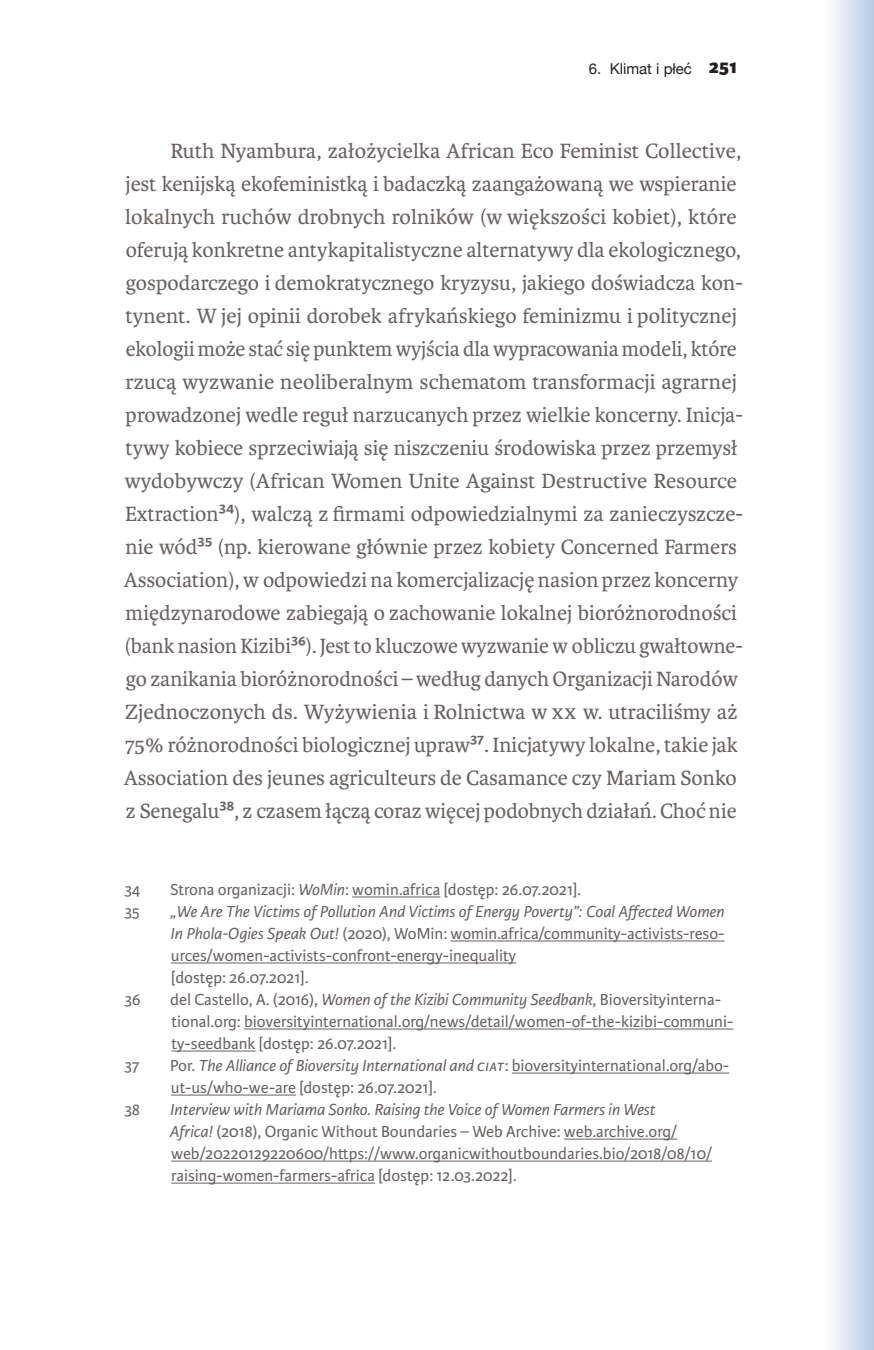
<style>
.page{position:relative;width:874px;height:1350px;background:#fff}
.page>*{position:absolute;margin:0;border:0;box-sizing:border-box;transform-origin:0 0}
.t1{font:22px/33px "Karmina";color:#6a6160}
.t2{font:17px/22px "Karmina Sans";color:#6a6160}
.t3{font:15px "Helvetica Neue";color:#231f20}
.s1{font-family:"Karmina Sans";font-weight:800;font-size:20px}
.s2{font-family:"Karmina Sans";font-weight:600}
.s3{font-style:italic}
</style>
<div class="page">
<div style="left:821px;top:0;width:52px;height:1349px;background:linear-gradient(to right,#fff,#bbcee7)"></div>
<hr style="left:352px;top:896px;width:88px;height:1px;background:#6a6160">
<hr style="left:450px;top:940px;width:274px;height:1px;background:#6a6160">
<hr style="left:171px;top:962px;width:345px;height:1px;background:#6a6160">
<hr style="left:244px;top:1028px;width:489px;height:1px;background:#6a6160">
<hr style="left:171px;top:1050px;width:84px;height:1px;background:#6a6160">
<hr style="left:511px;top:1072px;width:217px;height:1px;background:#6a6160">
<hr style="left:171px;top:1094px;width:125px;height:1px;background:#6a6160">
<hr style="left:563px;top:1138px;width:114px;height:1px;background:#6a6160">
<hr style="left:171px;top:1160px;width:540px;height:1px;background:#6a6160">
<hr style="left:171px;top:1182px;width:204px;height:1px;background:#6a6160">
<p class="t3" style="left:588px;top:58px;width:150px">6. Klimat i płeć <span class="s1">251</span></p>
<p class="t1" style="left:124px;top:134px;width:620px;text-indent:47px">Ruth Nyambura, założycielka African Eco Feminist Collective, jest kenijską ekofeministką i badaczką zaangażowaną we wspieranie lokalnych ruchów drobnych rolników (w większości kobiet), które oferują konkretne antykapitalistyczne alternatywy dla ekologicznego, gospodarczego i demokratycznego kryzysu, jakiego doświadcza kon&shy;tynent. W jej opinii dorobek afrykańskiego feminizmu i politycznej ekologii może stać się punktem wyjścia dla wypracowania modeli, które rzucą wyzwanie neoliberalnym schematom transformacji agrarnej prowadzonej wedle reguł narzucanych przez wielkie koncerny. Inicja&shy;tywy kobiece sprzeciwiają się niszczeniu środowiska przez przemysł wydobywczy (African Women Unite Against Destructive Resource Extraction<span class="s2">34</span>), walczą z firmami odpowiedzialnymi za zanieczyszcze&shy;nie wód<span class="s2">35</span> (np. kierowane głównie przez kobiety Concerned Farmers Association), w odpowiedzi na komercjalizację nasion przez koncerny międzynarodowe zabiegają o zachowanie lokalnej bioróżnorodności (bank nasion Kizibi<span class="s2">36</span>). Jest to kluczowe wyzwanie w obliczu gwałtowne&shy;go zanikania bioróżnorodności – według danych Organizacji Narodów Zjednoczonych ds. Wyżywienia i Rolnictwa w XX w. utraciliśmy aż 75% różnorodności biologicznej upraw<span class="s2">37</span>. Inicjatywy lokalne, takie jak Association des jeunes agriculteurs de Casamance czy Mariam Sonko z Senegalu<span class="s2">38</span>, z czasem łączą coraz więcej podobnych działań. Choć nie</p>
<p class="t2" style="left:124px;top:879px;width:17px">34</p>
<p class="t2" style="left:170px;top:879px;width:412px">Strona organizacji: <span class="s3">WoMin</span>: womin.africa [dostęp: 26.07.2021].</p>
<p class="t2" style="left:124px;top:901px;width:17px">35</p>
<p class="t2" style="left:170px;top:901px;width:555px"><span class="s3">„We Are The Victims of Pollution And Victims of Energy Poverty”: Coal Affected Women In Phola-Ogies Speak Out!</span> (2020), WoMin: womin.africa/community-activists-reso&shy;urces/women-activists-confront-energy-inequality<br>[dostęp: 26.07.2021].</p>
<p class="t2" style="left:124px;top:989px;width:18px">36</p>
<p class="t2" style="left:170px;top:989px;width:564px">del Castello, A. (2016), <span class="s3">Women of the Kizibi Community Seedbank</span>, Bioversityinterna&shy;tional.org: bioversityinternational.org/news/detail/women-of-the-kizibi-communi&shy;ty-seedbank [dostęp: 26.07.2021].</p>
<p class="t2" style="left:124px;top:1055px;width:16px">37</p>
<p class="t2" style="left:170px;top:1055px;width:560px">Por. <span class="s3">The Alliance of Bioversity International and CIAT</span>: bioversityinternational.org/abo&shy;ut-us/who-we-are [dostęp: 26.07.2021].</p>
<p class="t2" style="left:124px;top:1099px;width:17px">38</p>
<p class="t2" style="left:170px;top:1099px;width:543px"><span class="s3">Interview with Mariama Sonko. Raising the Voice of Women Farmers in West<br>Africa!</span> (2018), Organic Without Boundaries – Web Archive: web.archive.org/ web/20220129220600/https://www.organicwithoutboundaries.bio/2018/08/10/ raising-women-farmers-africa [dostęp: 12.03.2022].</p>
</div>
